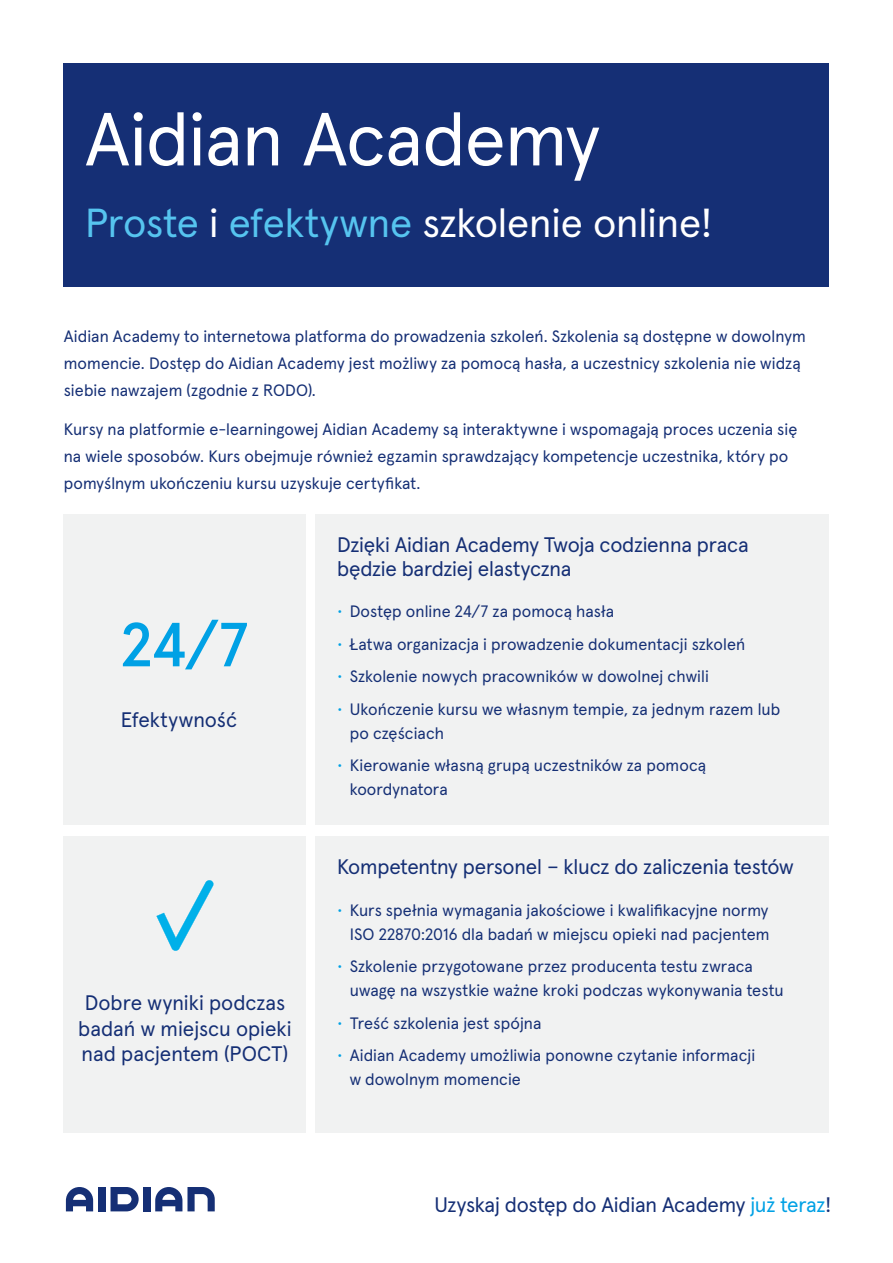
<style>
.page{position:relative;width:893px;height:1263px;background:#fff}
.page>*{position:absolute;margin:0;border:0;box-sizing:border-box;transform-origin:0 0}
.t1{font:75px "Apercu Pro";letter-spacing:-.01em;color:#fff}
.t2{font:500 62.1px "Apercu Pro";color:#00a1e5}
.t3{font:40.5px "Apercu Pro";letter-spacing:-.005em;color:#fff}
.t4{font:21px/25.5px "Apercu Pro";letter-spacing:-.01em;color:#152f75}
.t5{font:16.5px/24px "Apercu Pro";letter-spacing:.005em;color:#152f75}
.s1{color:#56c4ef}
.s2{color:#00a1e5}
</style>
<div class="page">
<div style="left:64px;top:64px;width:765px;height:223px;background:#152f75"></div>
<div style="left:64px;top:514px;width:242px;height:311px;background:#f1f2f2"></div>
<div style="left:316px;top:514px;width:513px;height:311px;background:#f1f2f2"></div>
<div style="left:64px;top:837px;width:242px;height:296px;background:#f1f2f2"></div>
<div style="left:316px;top:837px;width:513px;height:296px;background:#f1f2f2"></div>
<svg style="left:156px;top:880px;width:58px;height:71px"></svg>
<svg style="left:111px;top:1187px;width:28px;height:24px"></svg>
<div style="left:98px;top:1187px;width:7px;height:24px;background:#152f75"></div>
<div style="left:143px;top:1187px;width:7px;height:24px;background:#152f75"></div>
<svg style="left:66px;top:1187px;width:27px;height:24px"></svg>
<svg style="left:155px;top:1187px;width:60px;height:24px"></svg>
<h1 class="t1" style="left:85px;top:81px;width:516px">Aidian Academy</h1>
<h3 class="t3" style="left:85px;top:192px;width:629px"><span class="s1">Proste</span> i <span class="s1">efektywne</span> szkolenie online!</h3>
<p class="t5" style="left:64px;top:321px;width:744px;line-height:27px">Aidian Academy to internetowa platforma do prowadzenia szkoleń. Szkolenia są dostępne w dowolnym momencie. Dostęp do Aidian Academy jest możliwy za pomocą hasła, a uczestnicy szkolenia nie widzą siebie nawzajem (zgodnie z RODO).</p>
<p class="t5" style="left:64px;top:415px;width:735px;line-height:27px">Kursy na platformie e-learningowej Aidian Academy są interaktywne i wspomagają proces uczenia się na wiele sposobów. Kurs obejmuje również egzamin sprawdzający kompetencje uczestnika, który po pomyślnym ukończeniu kursu uzyskuje certyfikat.</p>
<h2 class="t2" style="left:121px;top:596px;width:129px">24/7</h2>
<p class="t4" style="left:121px;top:706px;width:118px">Efektywność</p>
<p class="t4" style="left:78px;top:989px;width:215px;text-align:center">Dobre wyniki podczas badań w miejscu opieki nad pacjentem (POCT)</p>
<p class="t4" style="left:337px;top:531px;width:413px;line-height:24px">Dzięki Aidian Academy Twoja codzienna praca będzie bardziej elastyczna</p>
<p class="t5" style="left:337px;top:598px;width:278px"><span class="s2">•</span> Dostęp online 24/7 za pomocą hasła</p>
<p class="t5" style="left:337px;top:631px;width:410px"><span class="s2">•</span> Łatwa organizacja i prowadzenie dokumentacji szkoleń</p>
<p class="t5" style="left:337px;top:663px;width:373px"><span class="s2">•</span> Szkolenie nowych pracowników w dowolnej chwili</p>
<p class="t5" style="left:350px;top:696px;width:432px;text-indent:-13px"><span class="s2">•</span> Ukończenie kursu we własnym tempie, za jednym razem lub po częściach</p>
<p class="t5" style="left:350px;top:752px;width:358px;text-indent:-13px"><span class="s2">•</span> Kierowanie własną grupą uczestników za pomocą koordynatora</p>
<p class="t4" style="left:337px;top:853px;width:458px">Kompetentny personel – klucz do zaliczenia testów</p>
<p class="t5" style="left:337px;top:896px;width:434px;text-align:right"><span class="s2">•</span> Kurs spełnia wymagania jakościowe i kwalifikacyjne normy<br>ISO 22870:2016 dla badań w miejscu opieki nad pacjentem</p>
<p class="t5" style="left:350px;top:953px;width:435px;text-indent:-13px"><span class="s2">•</span> Szkolenie przygotowane przez producenta testu zwraca uwagę na wszystkie ważne kroki podczas wykonywania testu</p>
<p class="t5" style="left:337px;top:1009px;width:206px"><span class="s2">•</span> Treść szkolenia jest spójna</p>
<p class="t5" style="left:350px;top:1042px;width:407px;text-indent:-13px"><span class="s2">•</span> Aidian Academy umożliwia ponowne czytanie informacji w dowolnym momencie</p>
<p class="t4" style="left:435px;top:1190px;width:398px">Uzyskaj dostęp do Aidian Academy <span class="s2">już teraz</span>!</p>
</div>
